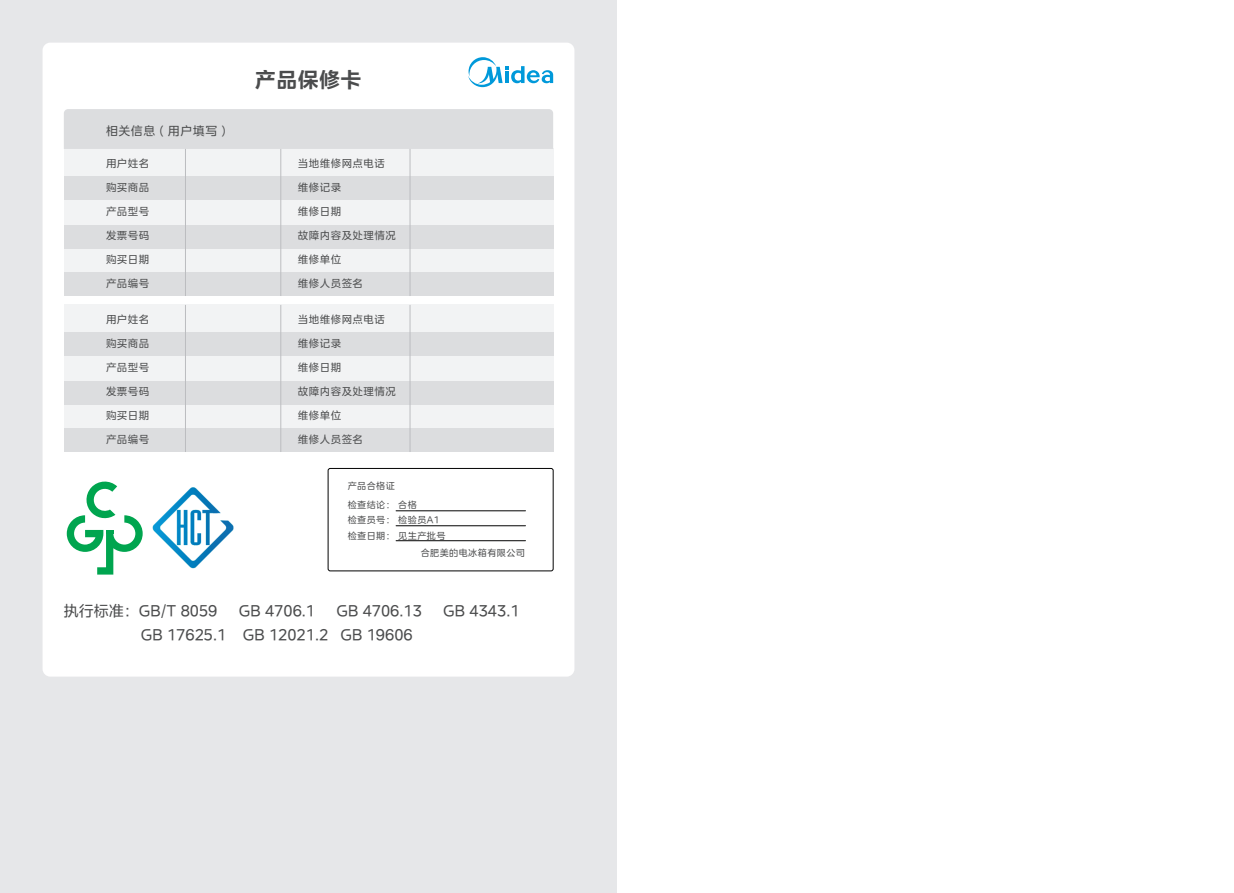
<style>
.page{position:relative;width:1234px;height:893px;background:#fff}
.page>*{position:absolute;margin:0;border:0;box-sizing:border-box;transform-origin:0 0}
.t1{font:700 21px "MEIDITYPE";letter-spacing:.02em;color:#4b4c4d}
.t2{font:15px "MEIDITYPE";color:#4b4c4d}
.t3{font:12px "MEIDITYPE";letter-spacing:.04em;color:#4b4c4d}
.t4{font:10.5px "MEIDITYPE";letter-spacing:.04em;color:#4b4c4d}
.t5{font:9.15px/18.9px "MEIDITYPE";letter-spacing:.04em;color:#4b4c4d}
</style>
<div class="page">
<div style="left:0;top:0;width:617px;height:893px;background:#e6e7e9"></div>
<div style="left:43px;top:43px;width:531px;height:634px;background:#fff;border-radius:8px"></div>
<svg style="left:468px;top:57px;width:85px;height:30px"></svg>
<div style="left:64px;top:149px;width:489px;height:147px;background:#f2f3f4"></div>
<div style="left:64px;top:109px;width:489px;height:40px;background:#dcdddf"></div>
<div style="left:64px;top:176px;width:489px;height:24px;background:#dcdddf"></div>
<div style="left:64px;top:225px;width:489px;height:23px;background:#dcdddf"></div>
<div style="left:64px;top:272px;width:489px;height:24px;background:#dcdddf"></div>
<hr style="left:185px;top:149px;width:1px;height:147px;background:#bcbdc0">
<hr style="left:280px;top:149px;width:1px;height:147px;background:#bcbdc0">
<div style="left:64px;top:305px;width:489px;height:147px;background:#f2f3f4"></div>
<div style="left:64px;top:332px;width:489px;height:24px;background:#dcdddf"></div>
<div style="left:64px;top:381px;width:489px;height:23px;background:#dcdddf"></div>
<div style="left:64px;top:428px;width:489px;height:24px;background:#dcdddf"></div>
<hr style="left:185px;top:305px;width:1px;height:147px;background:#bcbdc0">
<hr style="left:280px;top:305px;width:1px;height:147px;background:#bcbdc0">
<hr style="left:409px;top:149px;width:1px;height:147px;background:#bcbdc0">
<hr style="left:409px;top:305px;width:1px;height:147px;background:#bcbdc0">
<div style="left:328px;top:468px;width:225px;height:103px;border:1px solid #030303;border-radius:2px"></div>
<hr style="left:396px;top:511px;width:129px;height:1px;background:#030303">
<hr style="left:396px;top:525px;width:129px;height:1px;background:#030303">
<hr style="left:396px;top:540px;width:129px;height:1px;background:#030303">
<img style="left:152px;top:487px;width:82px;height:82px">
<svg style="left:67px;top:481px;width:76px;height:94px"></svg>
<p class="t3" style="left:106px;top:124px;width:121px">相关信息 ( 用户填写 )</p>
<p class="t4" style="left:106px;top:157px;width:45px">用户姓名</p>
<p class="t4" style="left:106px;top:181px;width:45px">购买商品</p>
<p class="t4" style="left:106px;top:205px;width:45px">产品型号</p>
<p class="t4" style="left:106px;top:229px;width:45px">发票号码</p>
<p class="t4" style="left:106px;top:253px;width:45px">购买日期</p>
<p class="t4" style="left:106px;top:277px;width:45px">产品编号</p>
<p class="t4" style="left:106px;top:313px;width:45px">用户姓名</p>
<p class="t4" style="left:106px;top:337px;width:45px">购买商品</p>
<p class="t4" style="left:106px;top:361px;width:45px">产品型号</p>
<p class="t4" style="left:106px;top:385px;width:45px">发票号码</p>
<p class="t4" style="left:106px;top:409px;width:45px">购买日期</p>
<p class="t4" style="left:106px;top:433px;width:45px">产品编号</p>
<h1 class="t1" style="left:255px;top:67px;width:108px">产品保修卡</h1>
<p class="t4" style="left:298px;top:157px;width:88px">当地维修网点电话</p>
<p class="t4" style="left:298px;top:181px;width:45px">维修记录</p>
<p class="t4" style="left:298px;top:205px;width:45px">维修日期</p>
<p class="t4" style="left:298px;top:229px;width:99px">故障内容及处理情况</p>
<p class="t4" style="left:298px;top:253px;width:45px">维修单位</p>
<p class="t4" style="left:298px;top:277px;width:67px">维修人员签名</p>
<p class="t4" style="left:298px;top:313px;width:88px">当地维修网点电话</p>
<p class="t4" style="left:298px;top:337px;width:45px">维修记录</p>
<p class="t4" style="left:298px;top:361px;width:45px">维修日期</p>
<p class="t4" style="left:298px;top:385px;width:99px">故障内容及处理情况</p>
<p class="t4" style="left:298px;top:409px;width:45px">维修单位</p>
<p class="t4" style="left:298px;top:433px;width:67px">维修人员签名</p>
<p class="t5" style="left:347px;top:477px;width:71px">产品合格证<br>检查结论： 合格</p>
<p class="t5" style="left:347px;top:513px;width:99px;line-height:15.3px">检查员号： 检验员A1检查日期： 见生产批号</p>
<p class="t5" style="left:420px;top:543px;width:106px">合肥美的电冰箱有限公司</p>
<h2 class="t2" style="left:64px;top:603px;width:155px">执行标准：GB/T 8059</h2>
<h2 class="t2" style="left:239px;top:603px;width:78px">GB 4706.1</h2>
<h2 class="t2" style="left:336px;top:603px;width:87px">GB 4706.13</h2>
<h2 class="t2" style="left:443px;top:603px;width:78px">GB 4343.1</h2>
<h2 class="t2" style="left:141px;top:627px;width:273px">GB 17625.1 GB 12021.2 GB 19606</h2>
</div>
